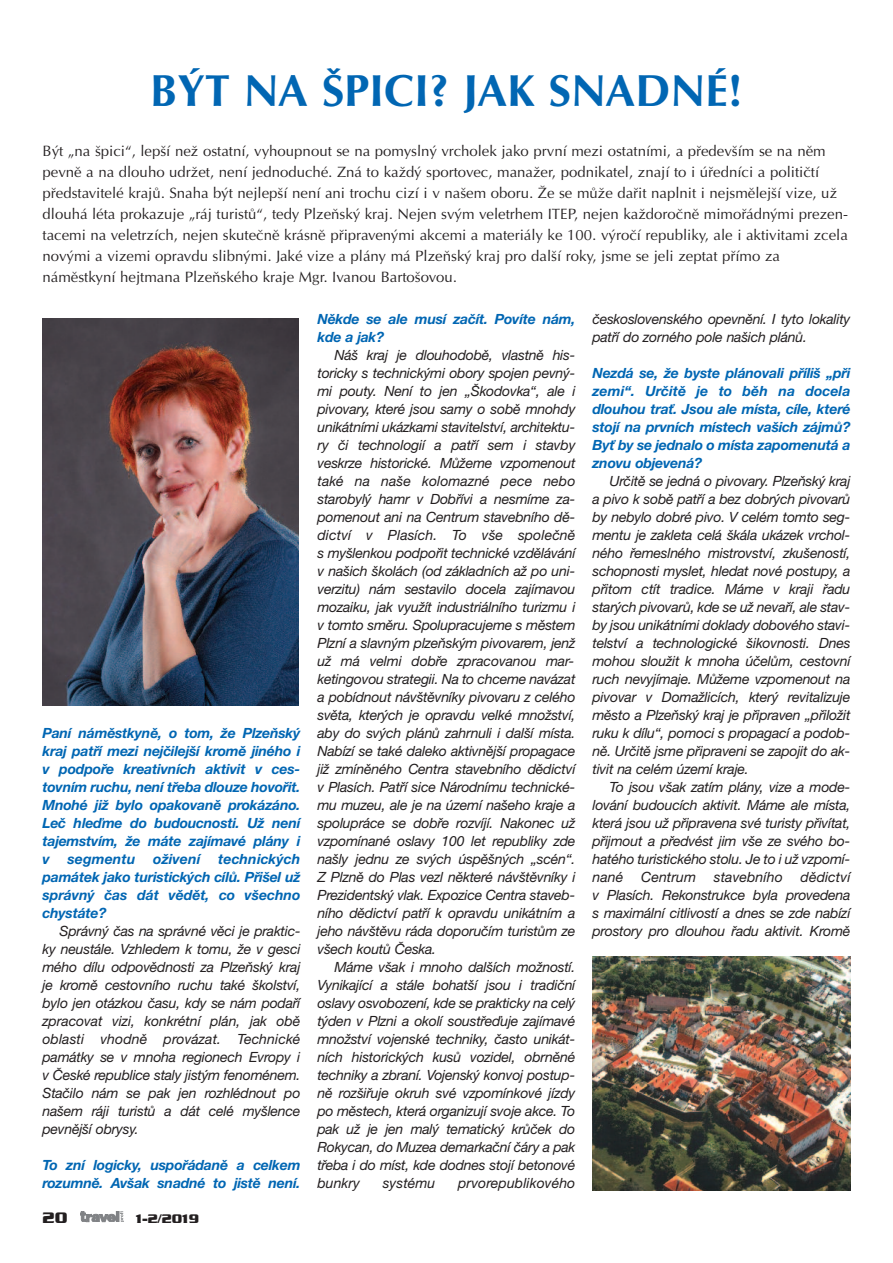
<style>
.page{position:relative;width:893px;height:1263px;background:#fff}
.page>*{position:absolute;margin:0;border:0;box-sizing:border-box;transform-origin:0 0}
.t1{font:700 45px "Optima CE";color:#0166b3}
.t2{font:700 16.5px "Serpentine CE";color:#231f20}
.t3{font:15px/21px "Optima CE";color:#231f20}
.t4{font:italic 14.1px/18px "Helvetica Neue CE";letter-spacing:-.015em;color:#231f20;text-align:justify}
.t5{font:italic 700 14.1px/18px "Helvetica Neue CE";letter-spacing:-.015em;color:#0166b3;text-align:justify}
.t6{font:italic 14.1px "Helvetica Neue CE";letter-spacing:.005em;color:#231f20}
.t7{font:italic 700 14.1px "Helvetica Neue CE";letter-spacing:.005em;color:#0166b3}
.t8{font:700 13.5px "Serpentine CE";color:#231f20}
</style>
<div class="page">
<svg style="left:80px;top:1211px;width:44px;height:11px"></svg>
<img style="left:43px;top:318px;width:255px;height:387px">
<img style="left:593px;top:957px;width:257px;height:234px">
<h1 class="t1" style="left:150px;top:73px;width:594px">BÝT NA ŠPICI? JAK SNADNÉ!</h1>
<p class="t3" style="left:43px;top:141px;width:807px">Být „na špici“, lepší než ostatní, vyhoupnout se na pomyslný vrcholek jako první mezi ostatními, a především se na něm pevně a na dlouho udržet, není jednoduché. Zná to každý sportovec, manažer, podnikatel, znají to i úředníci a političtí představitelé krajů. Snaha být nejlepší není ani trochu cizí i v našem oboru. Že se může dařit naplnit i nejsmělejší vize, už dlouhá léta prokazuje „ráj turistů“, tedy Plzeňský kraj. Nejen svým veletrhem ITEP, nejen každoročně mimořádnými prezen&shy;tacemi na veletrzích, nejen skutečně krásně připravenými akcemi a materiály ke 100. výročí republiky, ale i aktivitami zcela novými a vizemi opravdu slibnými. Jaké vize a plány má Plzeňský kraj pro další roky, jsme se jeli zeptat přímo za náměstkyní hejtmana Plzeňského kraje Mgr. Ivanou Bartošovou.</p>
<p class="t5" style="left:43px;top:725px;width:259px">Paní náměstkyně, o tom, že Plzeňský kraj patří mezi nejčilejší kromě jiného i v podpoře kreativních aktivit v ces&shy;tovním ruchu, není třeba dlouze hovořit.<br>Mnohé již bylo opakovaně prokázáno.<br>Leč hleďme do budoucnosti. Už není tajemstvím, že máte zajímavé plány i v</p>
<p class="t5" style="left:43px;top:851px;width:259px;text-indent:176px">technických památek jako turistických cílů. Přišel už správný čas dát vědět, co všechno chystáte?</p>
<p class="t4" style="left:42px;top:923px;width:260px;text-indent:17px">Správný čas na správné věci je praktic&shy;ky neustále. Vzhledem k tomu, že v gesci mého dílu odpovědnosti za Plzeňský kraj je kromě cestovního ruchu také školství, bylo jen otázkou času, kdy se nám podaří zpracovat vizi, konkrétní plán, jak obě oblasti vhodně provázat. Technické památky se v mnoha regionech Evropy i v České republice staly jistým fenoménem.<br>Stačilo nám se pak jen rozhlédnout po našem ráji turistů a dát celé myšlence pevnější obrysy.</p>
<p class="t5" style="left:43px;top:1157px;width:259px">To zní logicky, uspořádaně a celkem rozumně. Avšak snadné to jistě není.</p>
<p class="t7" style="left:68px;top:854px;width:69px">segmentu</p>
<p class="t7" style="left:153px;top:854px;width:49px">oživení</p>
<p class="t2" style="left:43px;top:1209px;width:27px">20</p>
<p class="t8" style="left:136px;top:1211px;width:65px">1-2/2019</p>
<p class="t5" style="left:317px;top:311px;width:259px">Někde se ale musí začít. Povíte nám, kde a jak?</p>
<p class="t4" style="left:317px;top:347px;width:259px;text-indent:17px">Náš kraj je dlouhodobě, vlastně his&shy;toricky s technickými obory spojen pevný&shy;mi pouty. Není to jen „Škodovka“, ale i pivovary, které jsou samy o sobě mnohdy unikátními ukázkami stavitelství, architektu&shy;ry či technologií a patří sem i stavby veskrze historické. Můžeme vzpomenout také na naše kolomazné pece nebo starobylý hamr v Dobřívi a nesmíme za&shy;pomenout ani na Centrum stavebního dě&shy;dictví v Plasích. To vše společně s myšlenkou podpořit technické vzdělávání v našich školách (od základních až po uni&shy;verzitu) nám sestavilo docela zajímavou mozaiku, jak využít industriálního turizmu i v tomto směru. Spolupracujeme s městem Plzní a slavným plzeňským pivovarem, jenž už má velmi dobře zpracovanou mar&shy;ketingovou strategii. Na to chceme navázat a pobídnout návštěvníky pivovaru z celého světa, kterých je opravdu velké množství, aby do svých plánů zahrnuli i další místa.<br>Nabízí se také daleko aktivnější propagace již zmíněného Centra stavebního dědictví v Plasích. Patří sice Národnímu technické&shy;mu muzeu, ale je na území našeho kraje a spolupráce se dobře rozvíjí. Nakonec už vzpomínané oslavy 100 let republiky zde našly jednu ze svých úspěšných „scén“.<br>Z Plzně do Plas vezl některé návštěvníky i Prezidentský vlak. Expozice Centra staveb&shy;ního dědictví patří k opravdu unikátním a jeho návštěvu ráda doporučím turistům ze všech koutů Česka.</p>
<p class="t4" style="left:317px;top:959px;width:260px;text-indent:17px">Máme však i mnoho dalších možností.<br>Vynikající a stále bohatší jsou i tradiční oslavy osvobození, kde se prakticky na celý týden v Plzni a okolí soustřeďuje zajímavé množství vojenské techniky, často unikát&shy;ních historických kusů vozidel, obrněné techniky a zbraní. Vojenský konvoj postup&shy;ně rozšiřuje okruh své vzpomínkové jízdy po městech, která organizují svoje akce. To pak už je jen malý tematický krůček do Rokycan, do Muzea demarkační čáry a pak třeba i do míst, kde dodnes stojí betonové bunkry</p>
<p class="t6" style="left:383px;top:1178px;width:54px">systému</p>
<p class="t6" style="left:458px;top:1178px;width:119px">prvorepublikového</p>
<p class="t4" style="left:592px;top:311px;width:259px">československého opevnění. I tyto lokality patří do zorného pole našich plánů.</p>
<p class="t5" style="left:592px;top:365px;width:259px">Nezdá se, že byste plánovali příliš „při zemi“. Určitě je to běh na docela dlouhou trať. Jsou ale místa, cíle, které stojí na prvních místech vašich zájmů?<br>Byť by se jednalo o místa zapomenutá a znovu objevená?</p>
<p class="t4" style="left:592px;top:473px;width:259px;text-indent:17px">Určitě se jedná o pivovary. Plzeňský kraj a pivo k sobě patří a bez dobrých pivovarů by nebylo dobré pivo. V celém tomto seg&shy;mentu je zakleta celá škála ukázek vrchol&shy;ného řemeslného mistrovství, zkušeností, schopnosti myslet, hledat nové postupy, a přitom ctít tradice. Máme v kraji řadu starých pivovarů, kde se už nevaří, ale stav&shy;by jsou unikátními doklady dobového stavi&shy;telství a technologické šikovnosti. Dnes mohou sloužit k mnoha účelům, cestovní ruch nevyjímaje. Můžeme vzpomenout na pivovar v Domažlicích, který revitalizuje město a Plzeňský kraj je připraven „přiložit ruku k dílu“, pomoci s propagací a podob&shy;ně. Určitě jsme připraveni se zapojit do ak&shy;tivit na celém území kraje.</p>
<p class="t4" style="left:592px;top:779px;width:259px;text-indent:17px">To jsou však zatím plány, vize a mode&shy;lování budoucích aktivit. Máme ale místa, která jsou už připravena své turisty přivítat, přijmout a předvést jim vše ze svého bo&shy;hatého turistického stolu. Je to i už vzpomí&shy;nané</p>
<p class="t6" style="left:641px;top:872px;width:57px">Centrum</p>
<p class="t6" style="left:714px;top:872px;width:70px">stavebního</p>
<p class="t4" style="left:592px;top:869px;width:259px;text-indent:208px">dědictví v Plasích. Rekonstrukce byla provedena s maximální citlivostí a dnes se zde nabízí prostory pro dlouhou řadu aktivit. Kromě</p>
</div>
